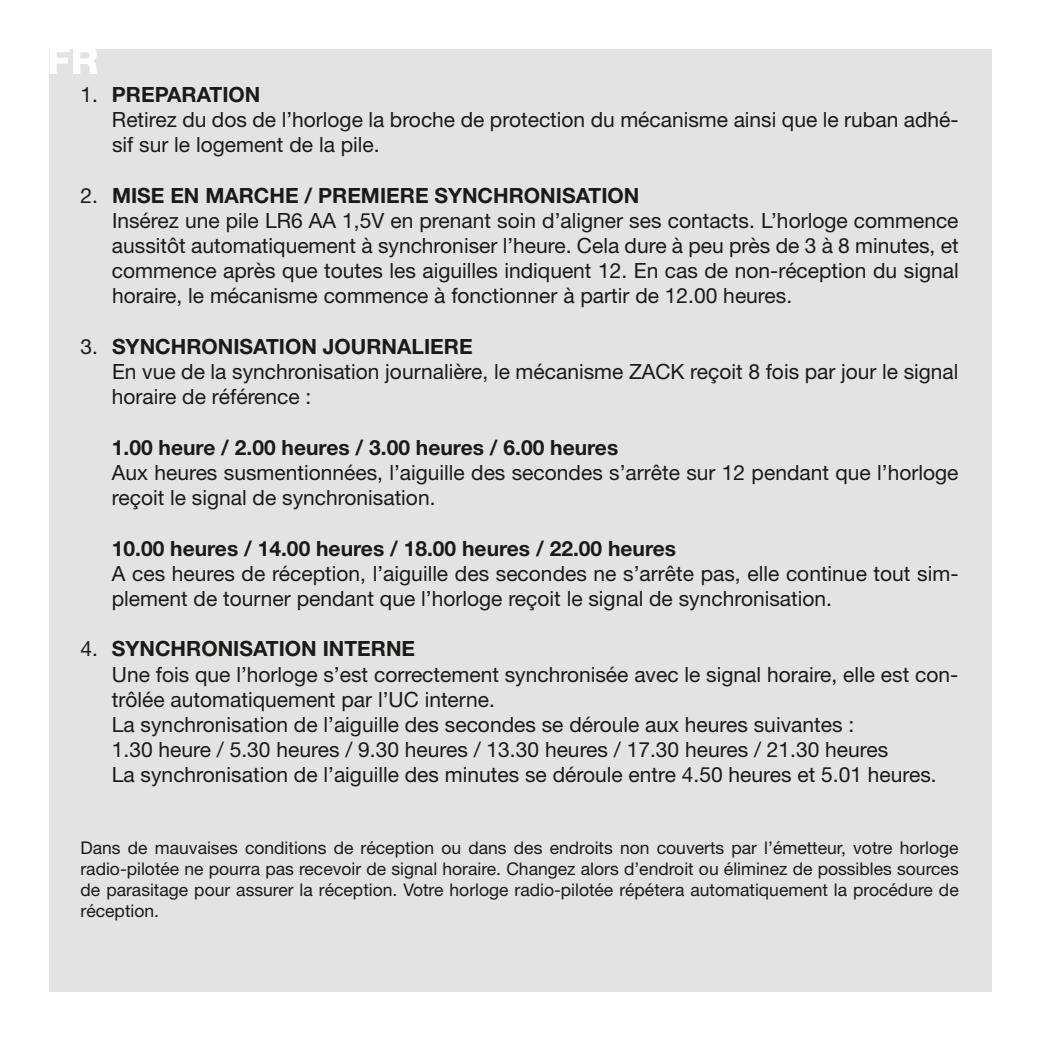
<style>
.page{position:relative;width:1042px;height:1042px;background:#fff}
.page>*{position:absolute;margin:0;border:0;box-sizing:border-box;transform-origin:0 0}
.t1{font:800 38.5px "Helvetica Neue";color:#fff}
.t2{font:21px/25.2px "Helvetica Neue";color:#1a1a18}
.t3{font:700 21px "Helvetica Neue";color:#1a1a18}
.t4{font:17.5px/21px "Helvetica Neue";color:#1a1a18;text-align:justify}
.s1{font-weight:700}
</style>
<div class="page">
<div style="left:50px;top:49px;width:942px;height:943px;background:#e3e3e3"></div>
<h1 class="t1" style="left:47px;top:37px;width:53px">FR</h1>
<p class="t2" style="left:112px;top:81px;width:848px;text-indent:-32px">1. <span class="s1">PREPARATION<br></span>Retirez du dos de l’horloge la broche de protection du mécanisme ainsi que le ruban adhé&shy;sif sur le logement de la pile.</p>
<p class="t2" style="left:112px;top:182px;width:848px;text-indent:-31px">2. <span class="s1">MISE EN MARCHE / PREMIERE SYNCHRONISATION<br></span>Insérez une pile LR6 AA 1,5V en prenant soin d’aligner ses contacts. L’horloge commence aussitôt automatiquement à synchroniser l’heure. Cela dure à peu près de 3 à 8 minutes, et commence après que toutes les aiguilles indiquent 12. En cas de non-réception du signal horaire, le mécanisme commence à fonctionner à partir de 12.00 heures.</p>
<p class="t2" style="left:112px;top:333px;width:848px;text-indent:-31px">3. <span class="s1">SYNCHRONISATION JOURNALIERE<br></span>En vue de la synchronisation journalière, le mécanisme ZACK reçoit 8 fois par jour le signal horaire de référence :</p>
<p class="t3" style="left:112px;top:434px;width:508px">1.00 heure / 2.00 heures / 3.00 heures / 6.00 heures</p>
<p class="t2" style="left:112px;top:459px;width:848px">Aux heures susmentionnées, l’aiguille des secondes s’arrête sur 12 pendant que l’horloge reçoit le signal de synchronisation.</p>
<p class="t3" style="left:112px;top:535px;width:566px">10.00 heures / 14.00 heures / 18.00 heures / 22.00 heures</p>
<p class="t2" style="left:112px;top:560px;width:848px">A ces heures de réception, l’aiguille des secondes ne s’arrête pas, elle continue tout sim&shy;plement de tourner pendant que l’horloge reçoit le signal de synchronisation.</p>
<p class="t2" style="left:112px;top:636px;width:848px;text-indent:-32px">4. <span class="s1">SYNCHRONISATION INTERNE<br></span>Une fois que l’horloge s’est correctement synchronisée avec le signal horaire, elle est con&shy;trôlée automatiquement par l’UC interne.<br>La synchronisation de l’aiguille des secondes se déroule aux heures suivantes :<br>1.30 heure / 5.30 heures / 9.30 heures / 13.30 heures / 17.30 heures / 21.30 heures<br>La synchronisation de l’aiguille des minutes se déroule entre 4.50 heures et 5.01 heures.</p>
<p class="t4" style="left:80px;top:837px;width:880px">Dans de mauvaises conditions de réception ou dans des endroits non couverts par l’émetteur, votre horloge radio-pilotée ne pourra pas recevoir de signal horaire. Changez alors d’endroit ou éliminez de possibles sources de parasitage pour assurer la réception. Votre horloge radio-pilotée répétera automatiquement la procédure de réception.</p>
</div>
